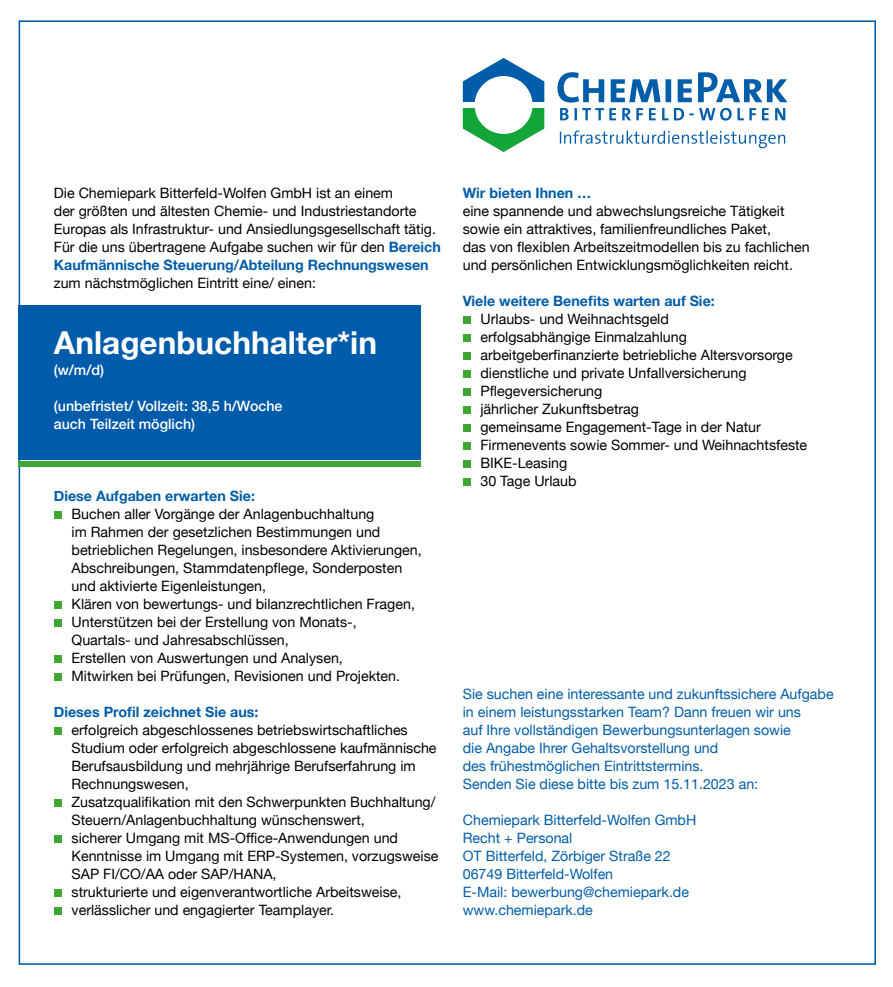
<style>
.page{position:relative;width:893px;height:987px;background:#fff}
.page>*{position:absolute;margin:0;border:0;box-sizing:border-box;transform-origin:0 0}
.t1{font:700 31.5px "Helvetica Neue";color:#fff}
.t2{font:14.25px/18px "Helvetica Neue";color:#000}
.t3{font:14.25px/18px "Helvetica Neue";color:#005da9}
.t4{font:700 14.25px "Helvetica Neue";color:#005da9}
.t5{font:500 14.25px/18px "Helvetica Neue";color:#fff}
.s1{font-weight:700;color:#005da9}
</style>
<div class="page">
<div style="left:19px;top:305px;width:402px;height:155px;background:#005baa"></div>
<div style="left:19px;top:462px;width:402px;height:5px;background:#3fa535"></div>
<svg style="left:463px;top:58px;width:81px;height:44px"></svg>
<svg style="left:463px;top:108px;width:81px;height:44px"></svg>
<svg style="left:557px;top:72px;width:230px;height:49px"></svg>
<svg style="left:560px;top:130px;width:225px;height:18px"></svg>
<div style="left:54px;top:511px;width:8px;height:8px;background:#3fa535"></div>
<div style="left:54px;top:601px;width:8px;height:8px;background:#3fa535"></div>
<div style="left:54px;top:619px;width:8px;height:8px;background:#3fa535"></div>
<div style="left:54px;top:655px;width:8px;height:8px;background:#3fa535"></div>
<div style="left:54px;top:673px;width:8px;height:8px;background:#3fa535"></div>
<div style="left:54px;top:727px;width:8px;height:8px;background:#3fa535"></div>
<div style="left:54px;top:799px;width:8px;height:8px;background:#3fa535"></div>
<div style="left:54px;top:835px;width:8px;height:8px;background:#3fa535"></div>
<div style="left:54px;top:889px;width:8px;height:8px;background:#3fa535"></div>
<div style="left:54px;top:907px;width:8px;height:8px;background:#3fa535"></div>
<div style="left:463px;top:316px;width:8px;height:8px;background:#3fa535"></div>
<div style="left:463px;top:334px;width:8px;height:8px;background:#3fa535"></div>
<div style="left:463px;top:352px;width:8px;height:8px;background:#3fa535"></div>
<div style="left:463px;top:370px;width:8px;height:8px;background:#3fa535"></div>
<div style="left:463px;top:388px;width:8px;height:8px;background:#3fa535"></div>
<div style="left:463px;top:406px;width:8px;height:8px;background:#3fa535"></div>
<div style="left:463px;top:424px;width:8px;height:8px;background:#3fa535"></div>
<div style="left:463px;top:442px;width:8px;height:8px;background:#3fa535"></div>
<div style="left:463px;top:460px;width:8px;height:8px;background:#3fa535"></div>
<div style="left:463px;top:478px;width:8px;height:8px;background:#3fa535"></div>
<p class="t2" style="left:54px;top:184px;width:388px">Die Chemiepark Bitterfeld-Wolfen GmbH ist an einem<br>der größten und ältesten Chemie- und Industriestandorte Europas als Infrastruktur- und Ansiedlungsgesellschaft tätig.<br>Für die uns übertragene Aufgabe suchen wir für den <span class="s1">Bereich Kaufmännische Steuerung/Abteilung Rechnungswesen</span></p>
<p class="t2" style="left:54px;top:274px;width:264px">zum nächstmöglichen Eintritt eine/ einen:</p>
<h1 class="t1" style="left:54px;top:318px;width:325px">Anlagenbuchhalter*in</h1>
<p class="t5" style="left:54px;top:359px;width:52px">(w/m/d)</p>
<p class="t5" style="left:54px;top:395px;width:230px">(unbefristet/ Vollzeit: 38,5 h/Woche auch Teilzeit möglich)</p>
<p class="t4" style="left:54px;top:484px;width:203px">Diese Aufgaben erwarten Sie:</p>
<p class="t2" style="left:72px;top:505px;width:352px">Buchen aller Vorgänge der Anlagenbuchhaltung<br>im Rahmen der gesetzlichen Bestimmungen und betrieblichen Regelungen, insbesondere Aktivierungen, Abschreibungen, Stammdatenpflege, Sonderposten und aktivierte Eigenleistungen,<br>Klären von bewertungs- und bilanzrechtlichen Fragen, Unterstützen bei der Erstellung von Monats-,<br>Quartals- und Jahresabschlüssen,<br>Erstellen von Auswertungen und Analysen,<br>Mitwirken bei Prüfungen, Revisionen und Projekten.</p>
<p class="t4" style="left:54px;top:700px;width:206px">Dieses Profil zeichnet Sie aus:</p>
<p class="t2" style="left:72px;top:721px;width:368px">erfolgreich abgeschlossenes betriebswirtschaftliches Studium oder erfolgreich abgeschlossene kaufmännische Berufsausbildung und mehrjährige Berufserfahrung im Rechnungswesen,<br>Zusatzqualifikation mit den Schwerpunkten Buchhaltung/ Steuern/Anlagenbuchhaltung wünschenswert,<br>sicherer Umgang mit MS-Office-Anwendungen und Kenntnisse im Umgang mit ERP-Systemen, vorzugsweise SAP FI/CO/AA oder SAP/HANA,<br>strukturierte und eigenverantwortliche Arbeitsweise, verlässlicher und engagierter Teamplayer.</p>
<p class="t4" style="left:463px;top:182px;width:130px">Wir bieten Ihnen …</p>
<p class="t2" style="left:463px;top:203px;width:348px">eine spannende und abwechslungsreiche Tätigkeit sowie ein attraktives, familienfreundliches Paket,<br>das von flexiblen Arbeitszeitmodellen bis zu fachlichen und persönlichen Entwicklungsmöglichkeiten reicht.</p>
<p class="t4" style="left:463px;top:290px;width:253px">Viele weitere Benefits warten auf Sie:</p>
<p class="t2" style="left:480px;top:311px;width:328px">Urlaubs- und Weihnachtsgeld<br>erfolgsabhängige Einmalzahlung arbeitgeberfinanzierte betriebliche Altersvorsorge dienstliche und private Unfallversicherung Pflegeversicherung<br>jährlicher Zukunftsbetrag<br>gemeinsame Engagement-Tage in der Natur Firmenevents sowie Sommer- und Weihnachtsfeste BIKE-Leasing<br>30 Tage Urlaub</p>
<p class="t3" style="left:463px;top:686px;width:372px">Sie suchen eine interessante und zukunftssichere Aufgabe in einem leistungsstarken Team? Dann freuen wir uns<br>auf Ihre vollständigen Bewerbungsunterlagen sowie<br>die Angabe Ihrer Gehaltsvorstellung und<br>des frühestmöglichen Eintrittstermins.<br>Senden Sie diese bitte bis zum 15.11.2023 an:</p>
<p class="t3" style="left:463px;top:812px;width:235px">Chemiepark Bitterfeld-Wolfen GmbH<br>Recht + Personal<br>OT Bitterfeld, Zörbiger Straße 22<br>06749 Bitterfeld-Wolfen<br>E-Mail: bewerbung@chemiepark.de www.chemiepark.de</p>
</div>
